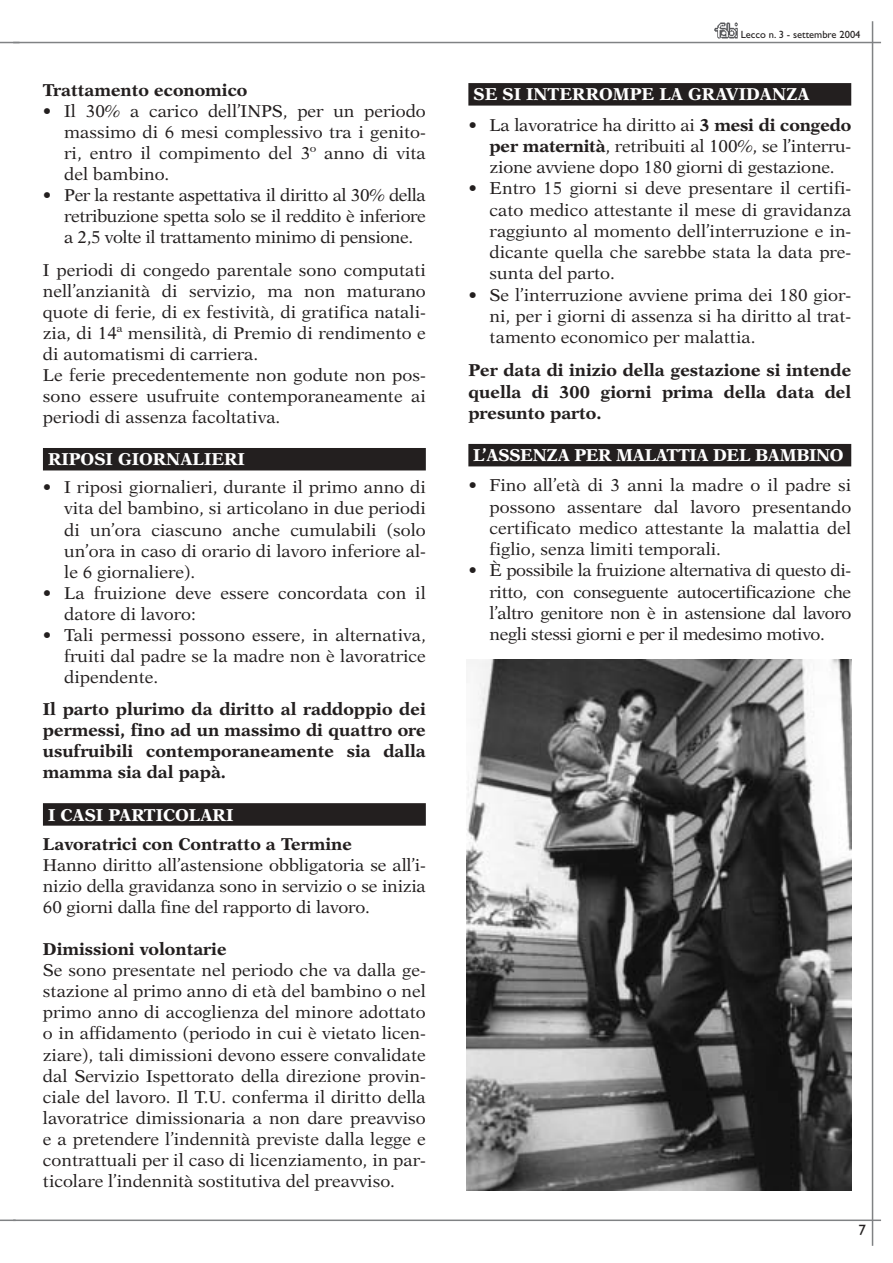
<style>
.page{position:relative;width:893px;height:1263px;background:#fff}
.page>*{position:absolute;margin:0;border:0;box-sizing:border-box;transform-origin:0 0}
.t1{font:17.25px/21px "New Aster";color:#231f1f;text-align:justify}
.t2{font:700 17.25px/21px "New Aster";color:#231f1f;text-align:justify}
.t3{font:700 17.25px "New Aster";color:#fff}
.t4{font:700 17.25px "New Aster";letter-spacing:-.02em;color:#fff}
.t5{font:15px "Gill Sans";color:#231f1f}
.t6{font:10.5px "Gill Sans";color:#231f1f}
.s1{font-weight:700}
</style>
<div class="page">
<svg style="left:0;top:42px;width:13px;height:1px"></svg>
<svg style="left:0;top:1220px;width:13px;height:1px"></svg>
<hr style="left:13px;top:42px;width:868px;height:1px;background:#808284">
<hr style="left:13px;top:1220px;width:868px;height:1px;background:#808284">
<img style="left:714px;top:22px;width:24px;height:17px">
<hr style="left:871px;top:21px;width:2px;height:1225px;background:#808284">
<div style="left:43px;top:448px;width:383px;height:22px;background:#231f1f"></div>
<div style="left:43px;top:803px;width:383px;height:23px;background:#231f1f"></div>
<div style="left:468px;top:83px;width:383px;height:23px;background:#231f1f"></div>
<div style="left:468px;top:444px;width:383px;height:22px;background:#231f1f"></div>
<img style="left:466px;top:659px;width:385px;height:532px">
<p class="t2" style="left:43px;top:81px;width:206px">Trattamento economico</p>
<p class="t1" style="left:64px;top:102px;width:363px;text-indent:-21px">• Il 30% a carico dell’INPS, per un periodo massimo di 6 mesi complessivo tra i genito&shy;ri, entro il compimento del 3º anno di vita del bambino.</p>
<p class="t1" style="left:64px;top:186px;width:363px;text-indent:-21px">• Per la restante aspettativa il diritto al 30% della retribuzione spetta solo se il reddito è inferiore a 2,5 volte il trattamento minimo di pensione.</p>
<p class="t1" style="left:43px;top:261px;width:384px;text-align:left">I periodi di congedo parentale sono computati nell’anzianità di servizio, ma non maturano quote di ferie, di ex festività, di gratifica natali&shy;zia, di 14ª mensilità, di Premio di rendimento e di automatismi di carriera.<br>Le ferie precedentemente non godute non pos&shy;sono essere usufruite contemporaneamente ai periodi di assenza facoltativa.</p>
<p class="t3" style="left:48px;top:452px;width:198px">RIPOSI GIORNALIERI</p>
<p class="t1" style="left:64px;top:478px;width:363px;text-indent:-21px">• I riposi giornalieri, durante il primo anno di vita del bambino, si articolano in due periodi di un’ora ciascuno anche cumulabili (solo un’ora in caso di orario di lavoro inferiore al&shy;le 6 giornaliere).</p>
<p class="t1" style="left:64px;top:583px;width:363px;text-indent:-21px">• La fruizione deve essere concordata con il datore di lavoro:</p>
<p class="t1" style="left:64px;top:626px;width:363px;text-indent:-21px">• Tali permessi possono essere, in alternativa, fruiti dal padre se la madre non è lavoratrice dipendente.</p>
<p class="t2" style="left:43px;top:700px;width:384px">Il parto plurimo da diritto al raddoppio dei permessi, fino ad un massimo di quattro ore usufruibili contemporaneamente sia dalla mamma sia dal papà.</p>
<p class="t3" style="left:48px;top:807px;width:187px">I CASI PARTICOLARI</p>
<p class="t2" style="left:43px;top:835px;width:310px">Lavoratrici con Contratto a Termine</p>
<p class="t1" style="left:43px;top:856px;width:384px">Hanno diritto all’astensione obbligatoria se all’i&shy;nizio della gravidanza sono in servizio o se inizia 60 giorni dalla fine del rapporto di lavoro.</p>
<p class="t2" style="left:43px;top:940px;width:185px">Dimissioni volontarie</p>
<p class="t1" style="left:43px;top:961px;width:384px">Se sono presentate nel periodo che va dalla ge&shy;stazione al primo anno di età del bambino o nel primo anno di accoglienza del minore adottato o in affidamento (periodo in cui è vietato licen&shy;ziare), tali dimissioni devono essere convalidate dal Servizio Ispettorato della direzione provin&shy;ciale del lavoro. Il T.U. conferma il diritto della lavoratrice dimissionaria a non dare preavviso e a pretendere l’indennità previste dalla legge e contrattuali per il caso di licenziamento, in par&shy;ticolare l’indennità sostitutiva del preavviso.</p>
<p class="t6" style="left:740px;top:31px;width:121px">Lecco n. 3 - settembre 2004</p>
<p class="t3" style="left:473px;top:87px;width:338px">SE SI INTERROMPE LA GRAVIDANZA</p>
<p class="t1" style="left:489px;top:115px;width:363px;text-indent:-21px">• La lavoratrice ha diritto ai <span class="s1">3 mesi di congedo per maternità</span>, retribuiti al 100%, se l’interru&shy;zione avviene dopo 180 giorni di gestazione.</p>
<p class="t1" style="left:489px;top:179px;width:363px;text-indent:-21px">• Entro 15 giorni si deve presentare il certifi&shy;cato medico attestante il mese di gravidanza raggiunto al momento dell’interruzione e in&shy;dicante quella che sarebbe stata la data pre&shy;sunta del parto.</p>
<p class="t1" style="left:489px;top:285px;width:363px;text-indent:-21px">• Se l’interruzione avviene prima dei 180 gior&shy;ni, per i giorni di assenza si ha diritto al trat&shy;tamento economico per malattia.</p>
<p class="t2" style="left:468px;top:361px;width:384px">Per data di inizio della gestazione si intende quella di 300 giorni prima della data del presunto parto.</p>
<p class="t4" style="left:473px;top:448px;width:372px">L’ASSENZA PER MALATTIA DEL BAMBINO</p>
<p class="t1" style="left:489px;top:476px;width:363px;text-indent:-21px">• Fino all’età di 3 anni la madre o il padre si possono assentare dal lavoro presentando certificato medico attestante la malattia del figlio, senza limiti temporali.</p>
<p class="t1" style="left:489px;top:561px;width:363px;text-indent:-21px">• È possibile la fruizione alternativa di questo di&shy;ritto, con conseguente autocertificazione che l’altro genitore non è in astensione dal lavoro negli stessi giorni e per il medesimo motivo.</p>
<p class="t5" style="left:858px;top:1225px;width:9px">7</p>
</div>
